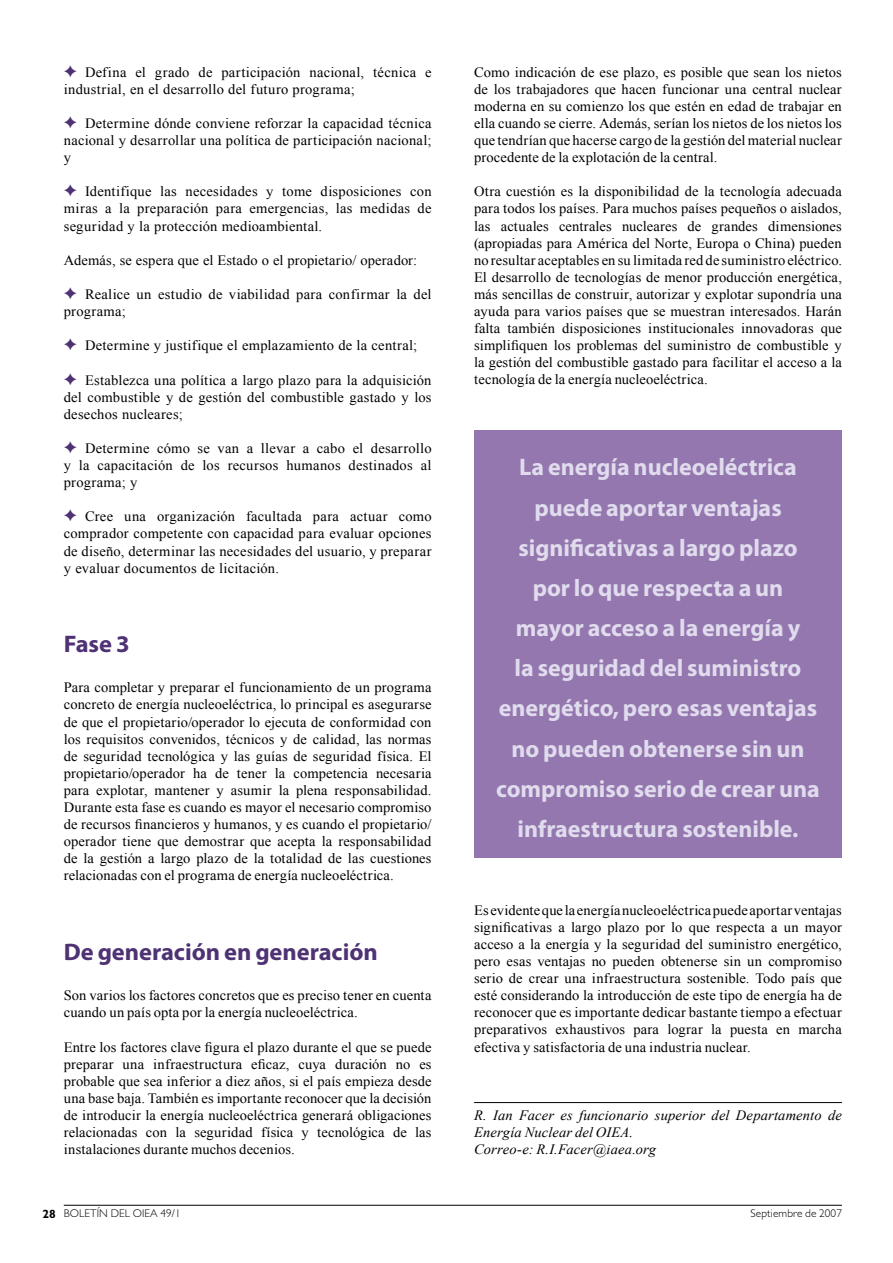
<style>
.page{position:relative;width:893px;height:1263px;background:#fff}
.page>*{position:absolute;margin:0;border:0;box-sizing:border-box;transform-origin:0 0}
.t1{font:700 24px/40.2px "Myriad Pro";color:#e0dced;text-align:center}
.t2{font:700 24px "Myriad Pro";letter-spacing:-.005em;color:#4e3274}
.t3{font:14.25px/17.1px "Times New Roman";letter-spacing:.015em;color:#000;text-align:justify}
.t4{font:italic 14.25px/17.1px "Times New Roman";letter-spacing:.01em;color:#000}
.t5{font:300 11.25px "Gill Sans";letter-spacing:.01em;color:#000}
.s1{color:#4e3274}
.s2{font-weight:700;font-size:12px}
</style>
<div class="page">
<hr style="left:64px;top:1205px;width:778px;height:1px;background:#000">
<hr style="left:474px;top:1102px;width:368px;height:1px;background:#000">
<div style="left:474px;top:431px;width:368px;height:427px;background:#9477af"></div>
<p class="t3" style="left:64px;top:63px;width:369px"><span class="s1">✦</span> Defina el grado de participación nacional, técnica e industrial, en el desarrollo del futuro programa;</p>
<p class="t3" style="left:64px;top:114px;width:369px"><span class="s1">✦</span> Determine dónde conviene reforzar la capacidad técnica nacional y desarrollar una política de participación nacional; y</p>
<p class="t3" style="left:64px;top:183px;width:369px"><span class="s1">✦</span> Identifique las necesidades y tome disposiciones con miras a la preparación para emergencias, las medidas de seguridad y la protección medioambiental.</p>
<p class="t3" style="left:64px;top:251px;width:355px">Además, se espera que el Estado o el propietario/ operador:</p>
<p class="t3" style="left:64px;top:285px;width:369px"><span class="s1">✦</span> Realice un estudio de viabilidad para confirmar la del programa;</p>
<p class="t3" style="left:64px;top:337px;width:355px"><span class="s1">✦</span> Determine y justifique el emplazamiento de la central;</p>
<p class="t3" style="left:64px;top:371px;width:369px"><span class="s1">✦</span> Establezca una política a largo plazo para la adquisición del combustible y de gestión del combustible gastado y los desechos nucleares;</p>
<p class="t3" style="left:64px;top:439px;width:369px"><span class="s1">✦</span> Determine cómo se van a llevar a cabo el desarrollo y la capacitación de los recursos humanos destinados al programa; y</p>
<p class="t3" style="left:64px;top:508px;width:369px"><span class="s1">✦</span> Cree una organización facultada para actuar como comprador competente con capacidad para evaluar opciones de diseño, determinar las necesidades del usuario, y preparar y evaluar documentos de licitación.</p>
<h1 class="t2" style="left:64px;top:631px;width:67px">Fase 3</h1>
<p class="t3" style="left:64px;top:679px;width:369px">Para completar y preparar el funcionamiento de un programa concreto de energía nucleoeléctrica, lo principal es asegurarse de que el propietario/operador lo ejecuta de conformidad con los requisitos convenidos, técnicos y de calidad, las normas de seguridad tecnológica y las guías de seguridad física. El propietario/operador ha de tener la competencia necesaria para explotar, mantener y asumir la plena responsabilidad.<br>Durante esta fase es cuando es mayor el necesario compromiso de recursos financieros y humanos, y es cuando el propietario/ operador tiene que demostrar que acepta la responsabilidad de la gestión a largo plazo de la totalidad de las cuestiones relacionadas con el programa de energía nucleoeléctrica.</p>
<h1 class="t2" style="left:64px;top:939px;width:315px">De generación en generación</h1>
<p class="t3" style="left:64px;top:987px;width:369px">Son varios los factores concretos que es preciso tener en cuenta cuando un país opta por la energía nucleoeléctrica.</p>
<p class="t3" style="left:64px;top:1038px;width:369px">Entre los factores clave figura el plazo durante el que se puede preparar una infraestructura eficaz, cuya duración no es probable que sea inferior a diez años, si el país empieza desde una base baja. También es importante reconocer que la decisión de introducir la energía nucleoeléctrica generará obligaciones relacionadas con la seguridad física y tecnológica de las instalaciones durante muchos decenios.</p>
<p class="t3" style="left:474px;top:63px;width:369px">Como indicación de ese plazo, es posible que sean los nietos de los trabajadores que hacen funcionar una central nuclear moderna en su comienzo los que estén en edad de trabajar en ella cuando se cierre. Además, serían los nietos de los nietos los que tendrían que hacerse cargo de la gestión del material nuclear procedente de la explotación de la central.</p>
<p class="t3" style="left:474px;top:183px;width:369px">Otra cuestión es la disponibilidad de la tecnología adecuada para todos los países. Para muchos países pequeños o aislados, las actuales centrales nucleares de grandes dimensiones (apropiadas para América del Norte, Europa o China) pueden no resultar aceptables en su limitada red de suministro eléctrico.<br>El desarrollo de tecnologías de menor producción energética, más sencillas de construir, autorizar y explotar supondría una ayuda para varios países que se muestran interesados. Harán falta también disposiciones institucionales innovadoras que simplifiquen los problemas del suministro de combustible y la gestión del combustible gastado para facilitar el acceso a la tecnología de la energía nucleoeléctrica.</p>
<p class="t1" style="left:496px;top:447px;width:325px">La energía nucleoeléctrica puede aportar ventajas significativas a largo plazo<br>por lo que respecta a un mayor acceso a la energía y<br>la seguridad del suministro energético, pero esas ventajas no pueden obtenerse sin un compromiso serio de crear una infraestructura sostenible.</p>
<p class="t3" style="left:474px;top:901px;width:369px">Es evidente que la energía nucleoeléctrica puede aportar ventajas significativas a largo plazo por lo que respecta a un mayor acceso a la energía y la seguridad del suministro energético, pero esas ventajas no pueden obtenerse sin un compromiso serio de crear una infraestructura sostenible. Todo país que esté considerando la introducción de este tipo de energía ha de reconocer que es importante dedicar bastante tiempo a efectuar preparativos exhaustivos para lograr la puesta en marcha efectiva y satisfactoria de una industria nuclear.</p>
<p class="t4" style="left:474px;top:1106px;width:369px">R. Ian Facer es funcionario superior del Departamento de<br>Energía Nuclear del OIEA.<br>Correo-e: R.I.Facer@iaea.org</p>
<p class="t5" style="left:43px;top:1207px;width:140px"><span class="s2">28</span> BOLETÍN DEL OIEA 49/1</p>
<p class="t5" style="left:751px;top:1207px;width:93px">Septiembre de 2007</p>
</div>
